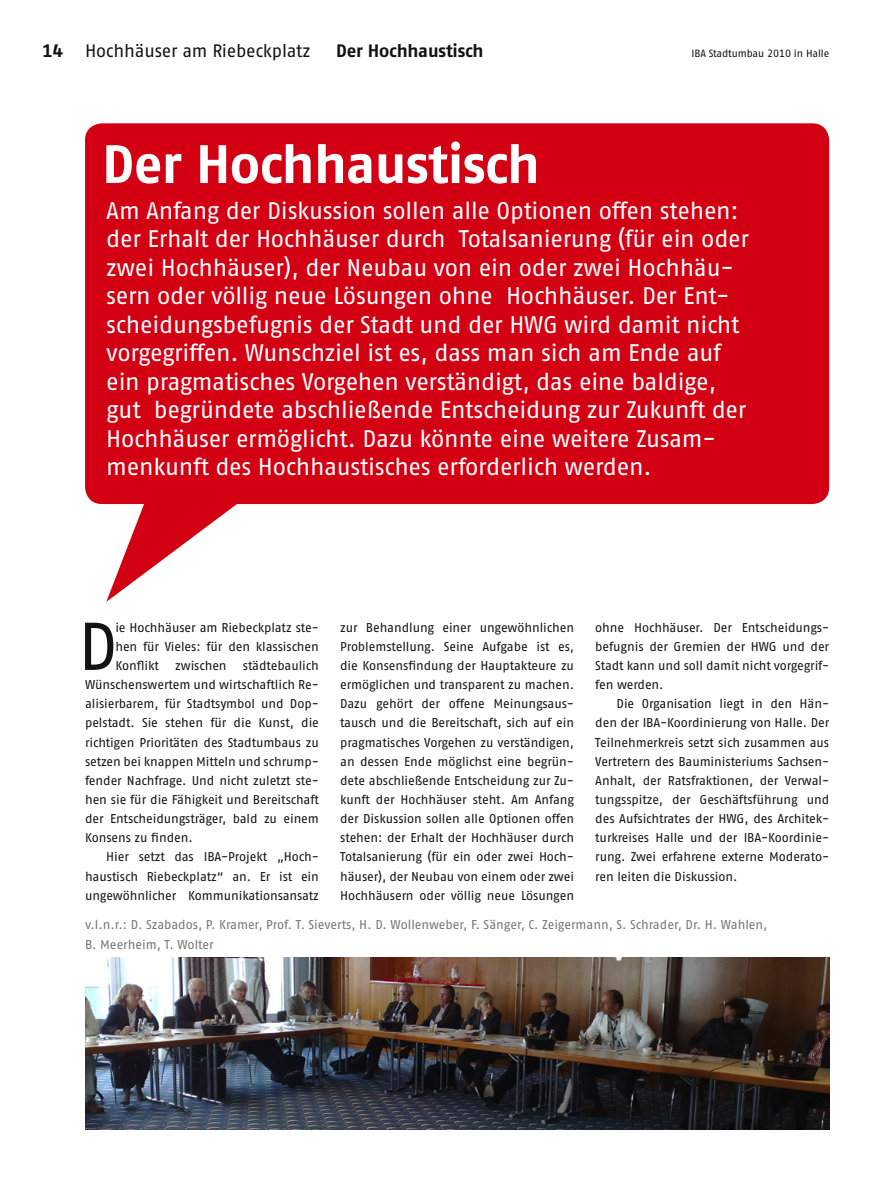
<style>
.page{position:relative;width:893px;height:1191px;background:#fff}
.page>*{position:absolute;margin:0;border:0;box-sizing:border-box;transform-origin:0 0}
.t1{font:67.35px "Fago No";color:#141215}
.t2{font:54px "Fago No Bold Tf";letter-spacing:-.015em;color:#fff}
.t3{font:24px/28.5px "Fago No Regular Tf";letter-spacing:-.01em;color:#fff}
.t4{font:18px "Fago No Regular Tf";letter-spacing:-.01em;color:#141215}
.t5{font:18px "Fago No Bold Tf";letter-spacing:-.01em;color:#141215}
.t6{font:12.75px/19.2px "Fago No Regular Tf";letter-spacing:-.005em;color:#141215;text-align:justify}
.t7{font:12.75px/19.2px "Fago No Regular Tf";letter-spacing:-.005em;color:#747577}
.t8{font:10.5px "Fago No Regular Tf";letter-spacing:-.01em;color:#141215}
.s1{font-family:"Fago No Bold Tf"}
</style>
<div class="page">
<div style="left:85px;top:123px;width:744px;height:381px;background:#d30014;border-radius:17px"></div>
<svg style="left:106px;top:504px;width:205px;height:98px"></svg>
<img style="left:85px;top:957px;width:744px;height:172px">
<h3 class="t4" style="left:43px;top:41px;width:269px"><span class="s1">14</span> Hochhäuser am Riebeckplatz</h3>
<h3 class="t5" style="left:336px;top:41px;width:149px">Der Hochhaustisch</h3>
<p class="t8" style="left:692px;top:48px;width:139px">IBA Stadtumbau 2010 in Halle</p>
<h2 class="t2" style="left:102px;top:132px;width:439px">Der Hochhaustisch</h2>
<p class="t3" style="left:106px;top:196px;width:644px">Am Anfang der Diskussion sollen alle Optionen offen stehen: der Erhalt der Hochhäuser durch Totalsanierung (für ein oder zwei Hochhäuser), der Neubau von ein oder zwei Hochhäu&shy;sern oder völlig neue Lösungen ohne Hochhäuser. Der Ent&shy;scheidungsbefugnis der Stadt und der HWG wird damit nicht vorgegriffen. Wunschziel ist es, dass man sich am Ende auf ein pragmatisches Vorgehen verständigt, das eine baldige, gut begründete abschließende Entscheidung zur Zukunft der Hochhäuser ermöglicht. Dazu könnte eine weitere Zusam&shy;menkunft des Hochhaustisches erforderlich werden.</p>
<h1 class="t1" style="left:78px;top:608px;width:41px">D</h1>
<p class="t6" style="left:115px;top:617px;width:205px">ie Hochhäuser am Riebeckplatz ste&shy;hen für Vieles: für den klassischen Konflikt</p>
<p class="t6" style="left:340px;top:617px;width:235px">zur Behandlung einer ungewöhnlichen Problemstellung. Seine Aufgabe ist es, die Konsensfindung der Hauptakteure zu ermöglichen und transparent zu machen.<br>Dazu gehört der offene Meinungsaus&shy;tausch und die Bereitschaft, sich auf ein pragmatisches Vorgehen zu verständigen, an dessen Ende möglichst eine begrün&shy;dete abschließende Entscheidung zur Zu&shy;kunft der Hochhäuser steht. Am Anfang der Diskussion sollen alle Optionen offen stehen: der Erhalt der Hochhäuser durch Totalsanierung (für ein oder zwei Hoch&shy;häuser), der Neubau von einem oder zwei Hochhäusern oder völlig neue Lösungen</p>
<p class="t6" style="left:595px;top:617px;width:235px">ohne Hochhäuser. Der Entscheidungs&shy;befugnis der Gremien der HWG und der Stadt kann und soll damit nicht vorgegrif&shy;fen werden.</p>
<p class="t6" style="left:85px;top:656px;width:236px;text-indent:158px">städtebaulich Wünschenswertem und wirtschaftlich Re&shy;alisierbarem, für Stadtsymbol und Dop&shy;pelstadt. Sie stehen für die Kunst, die richtigen Prioritäten des Stadtumbaus zu setzen bei knappen Mitteln und schrump&shy;fender Nachfrage. Und nicht zuletzt ste&shy;hen sie für die Fähigkeit und Bereitschaft der Entscheidungsträger, bald zu einem Konsens zu finden.</p>
<p class="t6" style="left:85px;top:847px;width:235px;text-indent:21px">Hier setzt das IBA-Projekt „Hoch&shy;haustisch Riebeckplatz“ an. Er ist ein ungewöhnlicher Kommunikationsansatz</p>
<p class="t6" style="left:175px;top:656px;width:53px">zwischen</p>
<p class="t6" style="left:595px;top:694px;width:235px;text-indent:21px">Die Organisation liegt in den Hän&shy;den der IBA-Koordinierung von Halle. Der Teilnehmerkreis setzt sich zusammen aus Vertretern des Bauministeriums Sachsen-Anhalt, der Ratsfraktionen, der Verwal&shy;tungsspitze, der Geschäftsführung und des Aufsichtrates der HWG, des Architek&shy;turkreises Halle und der IBA-Koordinie&shy;rung. Zwei erfahrene externe Moderato&shy;ren leiten die Diskussion.</p>
<p class="t7" style="left:85px;top:915px;width:684px">v.l.n.r.: D. Szabados, P. Kramer, Prof. T. Sieverts, H. D. Wollenweber, F. Sänger, C. Zeigermann, S. Schrader, Dr. H. Wahlen,<br>B. Meerheim, T. Wolter</p>
</div>
